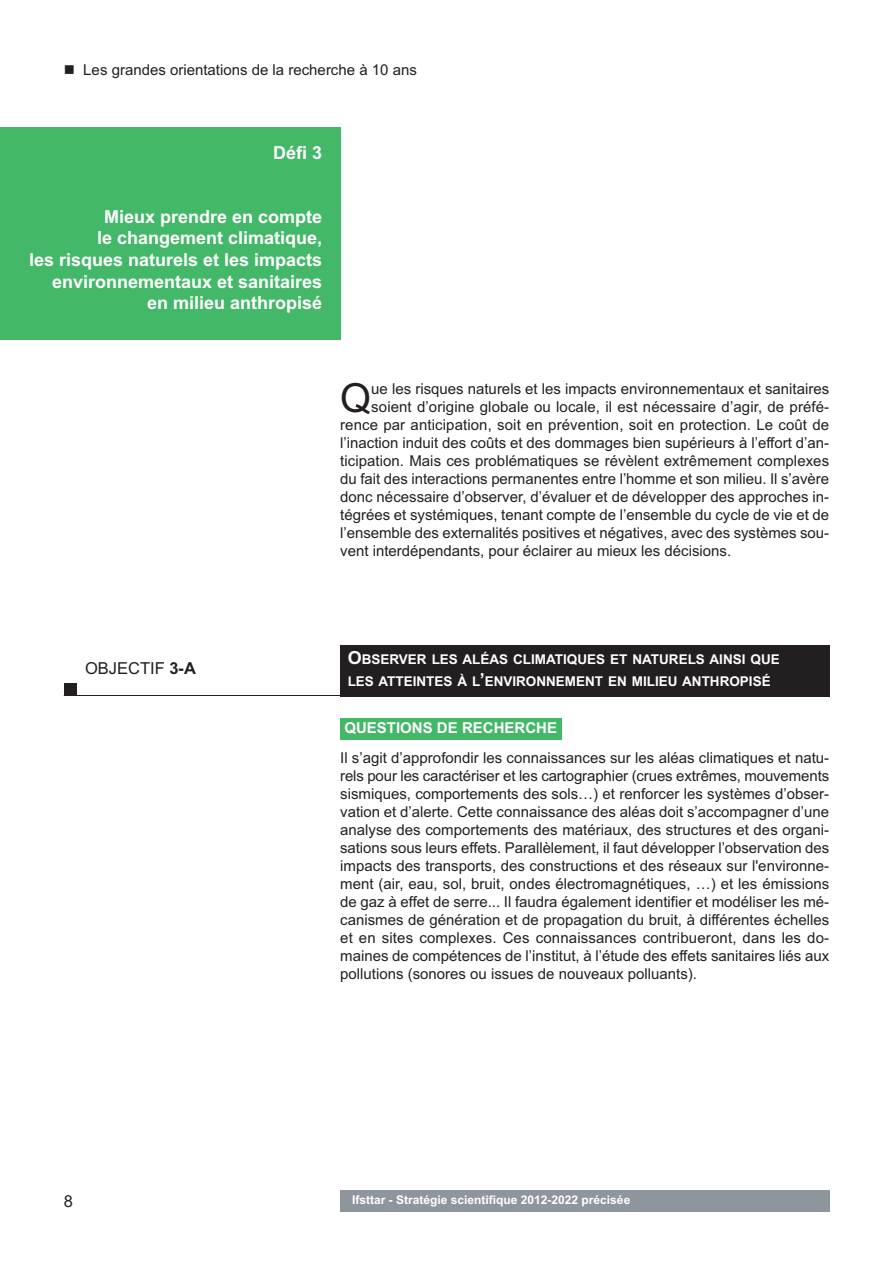
<style>
.page{position:relative;width:893px;height:1263px;background:#fff}
.page>*{position:absolute;margin:0;border:0;box-sizing:border-box;transform-origin:0 0}
.t1{font:40.05px "Arial";color:#231f20}
.t2{font:700 18px/21.6px "Arial";color:#fff;text-align:right}
.t3{font:16.5px "Arial";color:#231f20}
.t4{font:15px/18px "Arial";color:#231f20;text-align:justify}
.t5{font:700 15px "Arial";color:#fff}
.t6{font:700 13.5px/21.6px "Arial";color:#fff}
.t7{font:700 12px "Arial";color:#fff}
.s1{font-weight:700}
.s2{font-size:18px}
</style>
<div class="page">
<div style="left:340px;top:1191px;width:489px;height:21px;background:#8f959d"></div>
<div style="left:0;top:128px;width:340px;height:212px;background:#44b869"></div>
<hr style="left:64px;top:695px;width:765px;height:1px;background:#231f20">
<div style="left:64px;top:683px;width:13px;height:13px;background:#231f20"></div>
<div style="left:340px;top:645px;width:489px;height:51px;background:#231f20"></div>
<div style="left:340px;top:718px;width:221px;height:21px;background:#44b869"></div>
<p class="t4" style="left:64px;top:61px;width:355px">■ Les grandes orientations de la recherche à 10 ans</p>
<p class="t2" style="left:273px;top:142px;width:51px">Défi 3</p>
<p class="t2" style="left:29px;top:206px;width:295px">Mieux prendre en compte<br>le changement climatique,<br>les risques naturels et les impacts environnementaux et sanitaires en milieu anthropisé</p>
<h1 class="t1" style="left:340px;top:374px;width:33px">Q</h1>
<p class="t4" style="left:371px;top:379px;width:459px">ue les risques naturels et les impacts environnementaux et sanitaires</p>
<p class="t4" style="left:371px;top:397px;width:459px">soient d’origine globale ou locale, il est nécessaire d’agir, de préfé-</p>
<p class="t4" style="left:340px;top:415px;width:490px">rence par anticipation, soit en prévention, soit en protection. Le coût de</p>
<p class="t4" style="left:340px;top:433px;width:490px">l’inaction induit des coûts et des dommages bien supérieurs à l’effort d’an-</p>
<p class="t4" style="left:340px;top:451px;width:490px">ticipation. Mais ces problématiques se révèlent extrêmement complexes</p>
<p class="t4" style="left:340px;top:469px;width:490px">du fait des interactions permanentes entre l’homme et son milieu. Il s’avère</p>
<p class="t4" style="left:340px;top:487px;width:490px">donc nécessaire d’observer, d’évaluer et de développer des approches in-</p>
<p class="t4" style="left:340px;top:505px;width:490px">tégrées et systémiques, tenant compte de l’ensemble du cycle de vie et de</p>
<p class="t4" style="left:340px;top:523px;width:490px">l’ensemble des externalités positives et négatives, avec des systèmes sou-</p>
<p class="t4" style="left:340px;top:541px;width:393px">vent interdépendants, pour éclairer au mieux les décisions.</p>
<p class="t3" style="left:85px;top:659px;width:112px">ObjeCtIf <span class="s1">3-A</span></p>
<p class="t6" style="left:348px;top:649px;width:434px"><span class="s2">O</span>BSERVER LES ALÉAS CLIMATIQUES ET NATURELS AINSI QUE<br>LES ATTEINTES À L<span class="s2">’</span>ENVIRONNEMENT EN MILIEU ANTHROPISÉ</p>
<p class="t5" style="left:344px;top:718px;width:214px">QUESTIONS DE RECHERCHE</p>
<p class="t4" style="left:340px;top:749px;width:490px">Il s’agit d’approfondir les connaissances sur les aléas climatiques et natu&shy;rels pour les caractériser et les cartographier (crues extrêmes, mouvements sismiques, comportements des sols…) et renforcer les systèmes d’obser&shy;vation et d’alerte. Cette connaissance des aléas doit s’accompagner d’une analyse des comportements des matériaux, des structures et des organi&shy;sations sous leurs effets. Parallèlement, il faut développer l’observation des impacts des transports, des constructions et des réseaux sur l'environne&shy;ment (air, eau, sol, bruit, ondes électromagnétiques, …) et les émissions de gaz à effet de serre... Il faudra également identifier et modéliser les mé&shy;canismes de génération et de propagation du bruit, à différentes échelles et en sites complexes. Ces connaissances contribueront, dans les do&shy;maines de compétences de l’institut, à l’étude des effets sanitaires liés aux pollutions (sonores ou issues de nouveaux polluants).</p>
<p class="t3" style="left:64px;top:1191px;width:11px">8</p>
<p class="t7" style="left:352px;top:1193px;width:280px">Ifsttar - Stratégie scientifique 2012-2022 précisée</p>
</div>
